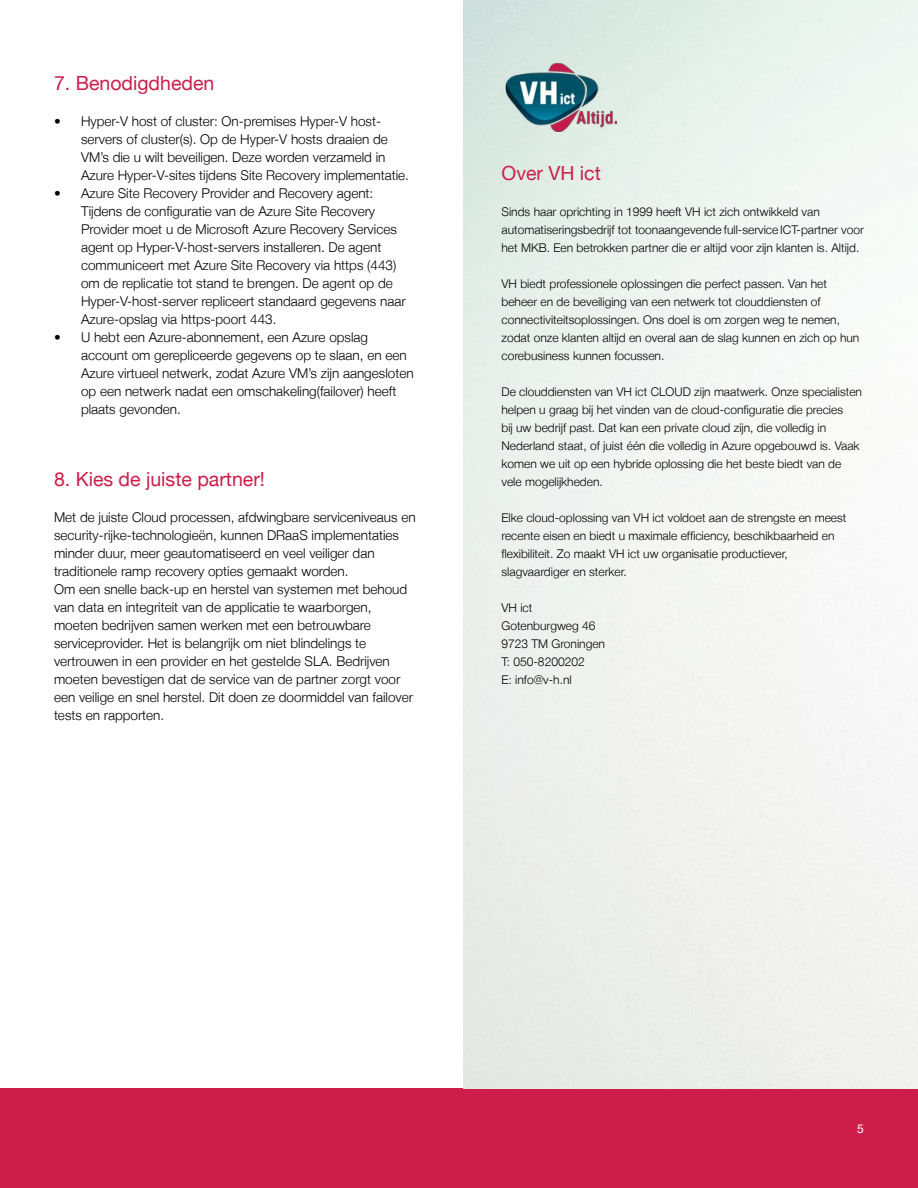
<style>
.page{position:relative;width:918px;height:1188px;background:#fff}
.page>*{position:absolute;margin:0;border:0;box-sizing:border-box;transform-origin:0 0}
.t1{font:19.5px "Helvetica Neue";color:#cd1e4a}
.t2{font:300 13.5px/18px "Helvetica Neue";color:#000}
.t3{font:300 12px/18px "Helvetica Neue";color:#000}
.t4{font:12px "Helvetica Neue";color:#fff}
</style>
<div class="page">
<div style="left:0;top:1088px;width:918px;height:99px;background:#cd1e4a"></div>
<img style="left:464px;top:0;width:454px;height:1089px">
<img style="left:505px;top:59px;width:111px;height:76px">
<h1 class="t1" style="left:54px;top:69px;width:162px">7. Benodigdheden</h1>
<p class="t2" style="left:81px;top:112px;width:330px;text-indent:-27px">• Hyper-V host of cluster: On-premises Hyper-V host&shy;servers of cluster(s). Op de Hyper-V hosts draaien de VM’s die u wilt beveiligen. Deze worden verzameld in Azure Hyper-V-sites tijdens Site Recovery implementatie.</p>
<p class="t2" style="left:81px;top:184px;width:326px;text-indent:-27px">• Azure Site Recovery Provider and Recovery agent:<br>Tijdens de configuratie van de Azure Site Recovery Provider moet u de Microsoft Azure Recovery Services agent op Hyper-V-host-servers installeren. De agent communiceert met Azure Site Recovery via https (443) om de replicatie tot stand te brengen. De agent op de Hyper-V-host-server repliceert standaard gegevens naar Azure-opslag via https-poort 443.</p>
<p class="t2" style="left:81px;top:328px;width:334px;text-indent:-27px">• U hebt een Azure-abonnement, een Azure opslag account om gerepliceerde gegevens op te slaan, en een Azure virtueel netwerk, zodat Azure VM’s zijn aangesloten op een netwerk nadat een omschakeling(failover) heeft plaats gevonden.</p>
<h1 class="t1" style="left:54px;top:465px;width:212px">8. Kies de juiste partner!</h1>
<p class="t2" style="left:54px;top:508px;width:363px">Met de juiste Cloud processen, afdwingbare serviceniveaus en security-rijke-technologieën, kunnen DRaaS implementaties minder duur, meer geautomatiseerd en veel veiliger dan traditionele ramp recovery opties gemaakt worden.<br>Om een snelle back-up en herstel van systemen met behoud van data en integriteit van de applicatie te waarborgen, moeten bedrijven samen werken met een betrouwbare serviceprovider. Het is belangrijk om niet blindelings te vertrouwen in een provider en het gestelde SLA. Bedrijven moeten bevestigen dat de service van de partner zorgt voor een veilige en snel herstel. Dit doen ze doormiddel van failover tests en rapporten.</p>
<h1 class="t1" style="left:502px;top:159px;width:101px">Over VH ict</h1>
<p class="t3" style="left:502px;top:203px;width:364px">Sinds haar oprichting in 1999 heeft VH ict zich ontwikkeld van automatiseringsbedrijf tot toonaangevende full-service ICT-partner voor het MKB. Een betrokken partner die er altijd voor zijn klanten is. Altijd.</p>
<p class="t3" style="left:502px;top:275px;width:359px">VH biedt professionele oplossingen die perfect passen. Van het beheer en de beveiliging van een netwerk tot clouddiensten of connectiviteitsoplossingen. Ons doel is om zorgen weg te nemen, zodat onze klanten altijd en overal aan de slag kunnen en zich op hun corebusiness kunnen focussen.</p>
<p class="t3" style="left:502px;top:383px;width:362px">De clouddiensten van VH ict CLOUD zijn maatwerk. Onze specialisten helpen u graag bij het vinden van de cloud-configuratie die precies<br>bij uw bedrijf past. Dat kan een private cloud zijn, die volledig in Nederland staat, of juist één die volledig in Azure opgebouwd is. Vaak komen we uit op een hybride oplossing die het beste biedt van de vele mogelijkheden.</p>
<p class="t3" style="left:502px;top:509px;width:346px">Elke cloud-oplossing van VH ict voldoet aan de strengste en meest recente eisen en biedt u maximale efficiency, beschikbaarheid en flexibiliteit. Zo maakt VH ict uw organisatie productiever, slagvaardiger en sterker.</p>
<p class="t3" style="left:502px;top:599px;width:105px">VH ict<br>Gotenburgweg 46<br>9723 TM Groningen<br>T: 050-8200202<br>E: info@v-h.nl</p>
<p class="t4" style="left:857px;top:1120px;width:8px">5</p>
</div>
